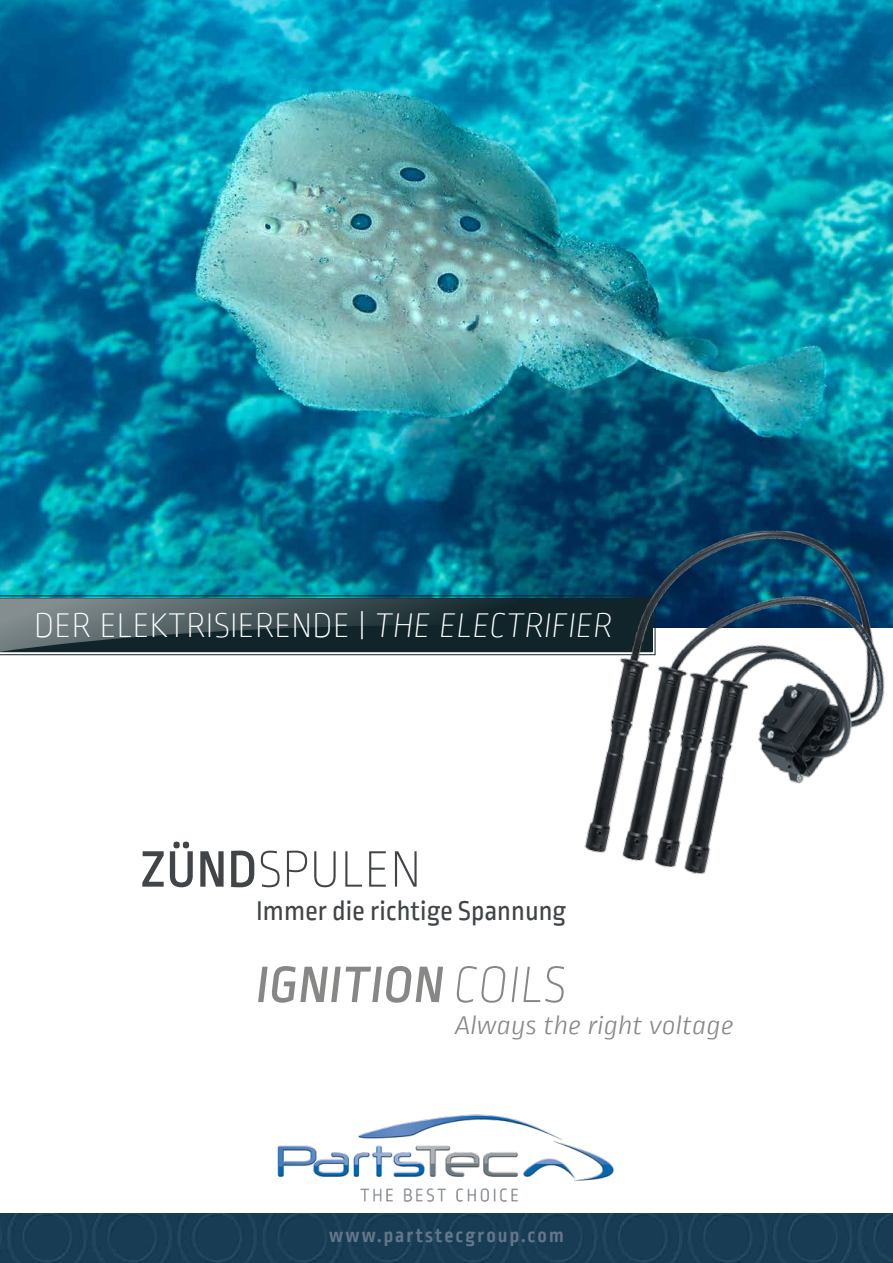
<style>
.page{position:relative;width:893px;height:1263px;background:#fff}
.page>*{position:absolute;margin:0;border:0;box-sizing:border-box;transform-origin:0 0}
.t1{font:italic 500 54px/115.4px "Ropa Sans PTT";letter-spacing:.01em;color:#878786}
.t2{font:200 36px "Ropa Sans PTT";letter-spacing:.01em;color:#fff}
.t3{font:28.5px "Ropa Sans PTT";color:#414547}
.t4{font:italic 300 27px "Ropa Sans PTT";color:#878786;scale:1.1 1}
.t5{font:700 21px "Ropa Sans PTT";letter-spacing:.1em;color:#64778b}
.s1{font-style:italic}
.s2{font-style:normal;color:#414547}
.s3{font-weight:200;font-style:normal;color:#414547}
.s4{font-weight:200}
</style>
<div class="page">
<img style="left:0;top:0;width:893px;height:595px">
<svg style="left:0;top:595px;width:561px;height:61px;background:#3a4f53"></svg>
<img style="left:0;top:1213px;width:893px;height:50px">
<img style="left:561px;top:493px;width:332px;height:382px">
<img style="left:277px;top:1114px;width:337px;height:88px">
<p class="t2" style="left:34px;top:607px;width:580px">DER ELEKTRISIERENDE | <span class="s1">THE ELECTRIFIER</span></p>
<h1 class="t1" style="left:256px;top:814px;width:312px;text-indent:-116px"><span class="s2">ZÜND</span><span class="s3">SPULEN<br></span>IGNITION <span class="s4">COILS</span></h1>
<p class="t3" style="left:256px;top:895px;width:311px">Immer die richtige Spannung</p>
<p class="t4" style="left:455px;top:1010px;width:255px">Always the right voltage</p>
<p class="t5" style="left:329px;top:1223px;width:236px">www.partstecgroup.com</p>
</div>
